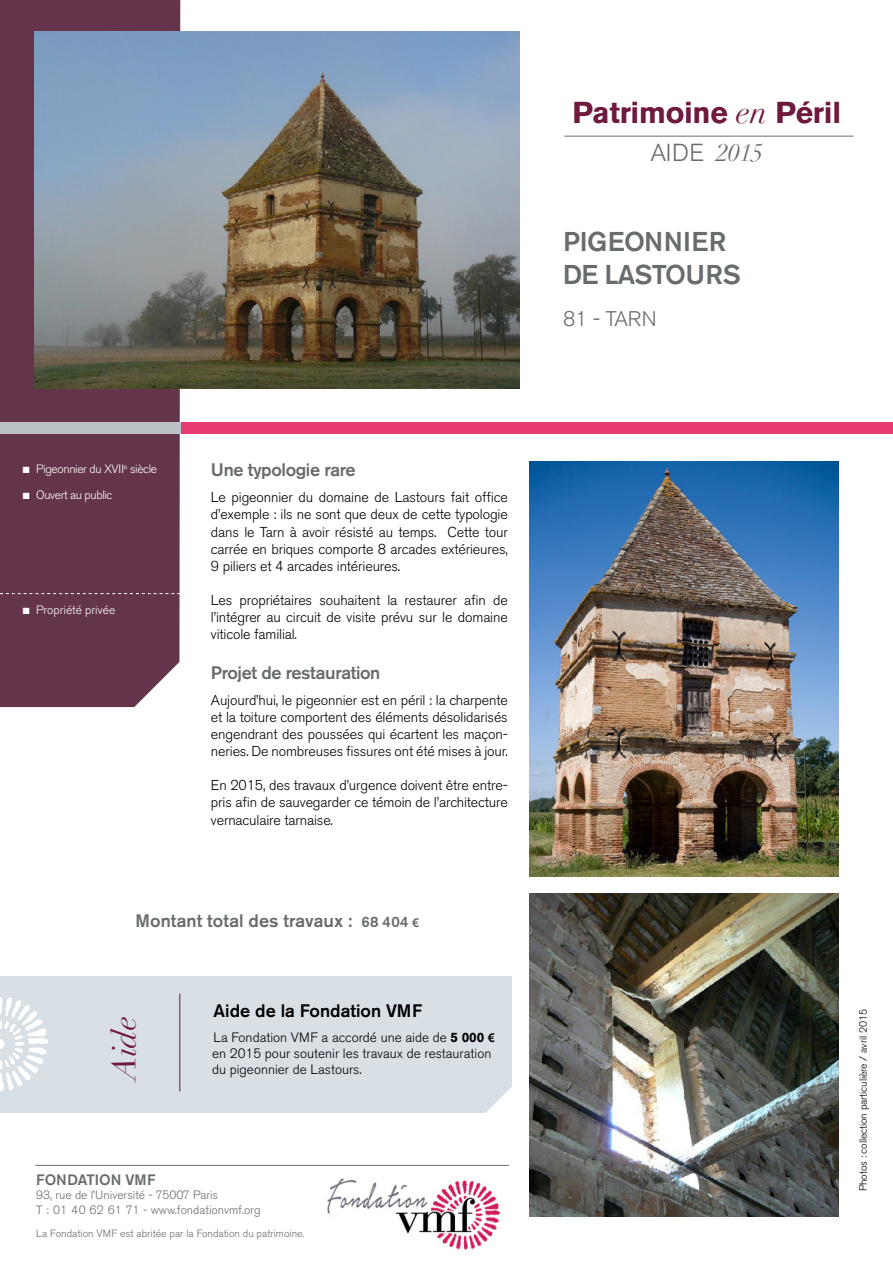
<style>
.page{position:relative;width:893px;height:1263px;background:#fff}
.page>*{position:absolute;margin:0;border:0;box-sizing:border-box;transform-origin:0 0}
.t1{font:italic 32.7px "Didot";color:#6f193e}
.t2{font:700 30px "Akzidenz Grotesk BE";letter-spacing:-.01em;color:#6f193e}
.t3{font:500 27px/33px "Akzidenz Grotesk BE";letter-spacing:-.025em;color:#676c6e}
.t4{font:300 24.45px "Akzidenz Grotesk BE";color:#676c6e}
.t5{font:300 21px "Akzidenz Grotesk BE";letter-spacing:-.01em;color:#676c6e}
.t6{font:500 18px "Akzidenz Grotesk BE";letter-spacing:-.02em;color:#676c6e}
.t7{font:500 18px "Akzidenz Grotesk BE";color:#676c6e}
.t8{font:500 18px "Akzidenz Grotesk BE";color:#000}
.t9{font:500 15px "Akzidenz Grotesk BE";color:#676c6e}
.t10{font:300 14.25px/17.1px "Akzidenz Grotesk BE";letter-spacing:-.01em;color:#000;text-align:justify}
.t11{font:300 13.5px/16.2px "Akzidenz Grotesk BE";color:#000}
.t12{font:300 12px/14.4px "Akzidenz Grotesk BE";color:#676c6e}
.t13{font:300 12px "Akzidenz Grotesk BE";letter-spacing:-.03em;color:#fff}
.t14{font:300 12px "Akzidenz Grotesk BE";color:#fff}
.t15{font:300 10.5px "Akzidenz Grotesk BE";color:#676c6e}
.t16{font:300 10.5px "Akzidenz Grotesk BE";letter-spacing:-.01em;color:#000}
.s1{font-size:15px}
.s2{font-family:"Arial";font-weight:700;font-size:12px}
.s3{font-weight:700}
.s4{font-family:"Didot";font-weight:400;font-style:italic;font-size:32.7px}
.s5{font-family:"Didot";font-weight:400;font-style:italic}
</style>
<div class="page">
<div style="left:0;top:976px;width:512px;height:136px;background:#d8e0e5"></div>
<div style="left:0;top:0;width:180px;height:707px;background:#64354a"></div>
<svg style="left:126px;top:652px;width:54px;height:56px"></svg>
<div style="left:0;top:422px;width:893px;height:11px;background:#e83c70"></div>
<div style="left:0;top:422px;width:180px;height:11px;background:#bbc2c6"></div>
<svg style="left:0;top:593px;width:180px;height:1px"></svg>
<hr style="left:35px;top:1165px;width:474px;height:1px;background:#676c6e">
<img style="left:34px;top:32px;width:485px;height:356px">
<hr style="left:564px;top:136px;width:289px;height:1px;background:#676c6e">
<svg style="left:481px;top:1087px;width:31px;height:26px"></svg>
<img style="left:529px;top:461px;width:310px;height:415px">
<hr style="left:180px;top:994px;width:1px;height:97px;background:#6f193e">
<svg style="left:0;top:997px;width:48px;height:95px"></svg>
<img style="left:327px;top:1178px;width:174px;height:72px">
<img style="left:529px;top:893px;width:310px;height:323px">
<p class="t13" style="left:23px;top:462px;width:136px">■ Pigeonnier du XVII<sup>e</sup> siècle</p>
<p class="t13" style="left:23px;top:488px;width:91px">■ Ouvert au public</p>
<p class="t14" style="left:23px;top:603px;width:94px">■ Propriété privée</p>
<p class="t6" style="left:211px;top:459px;width:146px">Une typologie rare</p>
<p class="t10" style="left:211px;top:489px;width:298px">Le pigeonnier du domaine de Lastours fait office d’exemple : ils ne sont que deux de cette typologie dans le Tarn à avoir résisté au temps. Cette tour carrée en briques comporte 8 arcades extérieures, 9 piliers et 4 arcades intérieures.</p>
<p class="t10" style="left:211px;top:592px;width:298px">Les propriétaires souhaitent la restaurer afin de l’intégrer au circuit de visite prévu sur le domaine viticole familial.</p>
<p class="t6" style="left:211px;top:661px;width:171px">Projet de restauration</p>
<p class="t10" style="left:211px;top:692px;width:298px">Aujourd’hui, le pigeonnier est en péril : la charpente et la toiture comportent des éléments désolidarisés engendrant des poussées qui écartent les maçon&shy;neries. De nombreuses fissures ont été mises à jour.</p>
<p class="t10" style="left:211px;top:777px;width:298px">En 2015, des travaux d’urgence doivent être entre&shy;pris afin de sauvegarder ce témoin de l’architecture vernaculaire tarnaise.</p>
<p class="t7" style="left:136px;top:910px;width:285px">Montant total des travaux : <span class="s1">68 404</span> <span class="s2">€</span></p>
<h1 class="t1" style="left:104px;top:1079px;width:65px;rotate:-90deg">Aide</h1>
<p class="t8" style="left:214px;top:999px;width:210px">Aide de la Fondation VMF</p>
<p class="t11" style="left:212px;top:1029px;width:284px">La Fondation VMF a accordé une aide de <span class="s3">5 000</span> <span class="s2">€ </span>en 2015 pour soutenir les travaux de restauration du pigeonnier de Lastours.</p>
<p class="t9" style="left:36px;top:1170px;width:121px">FONDATION VMF</p>
<p class="t12" style="left:36px;top:1188px;width:226px">93, rue de l’Université - 75007 Paris<br>T : 01 40 62 61 71 - www.fondationvmf.org</p>
<p class="t15" style="left:36px;top:1227px;width:270px">La Fondation VMF est abritée par la Fondation du patrimoine.</p>
<h2 class="t2" style="left:572px;top:95px;width:270px">Patrimoine <span class="s4">en</span> Péril</h2>
<h3 class="t4" style="left:650px;top:138px;width:114px">AIDE <span class="s5">2015</span></h3>
<h3 class="t3" style="left:563px;top:225px;width:179px">PIGEONNIER<br>DE LASTOURS</h3>
<h3 class="t5" style="left:563px;top:307px;width:95px">81 - TARN</h3>
<p class="t16" style="left:857px;top:1191px;width:184px;rotate:-90deg">Photos : collection particulière / avril 2015</p>
</div>
